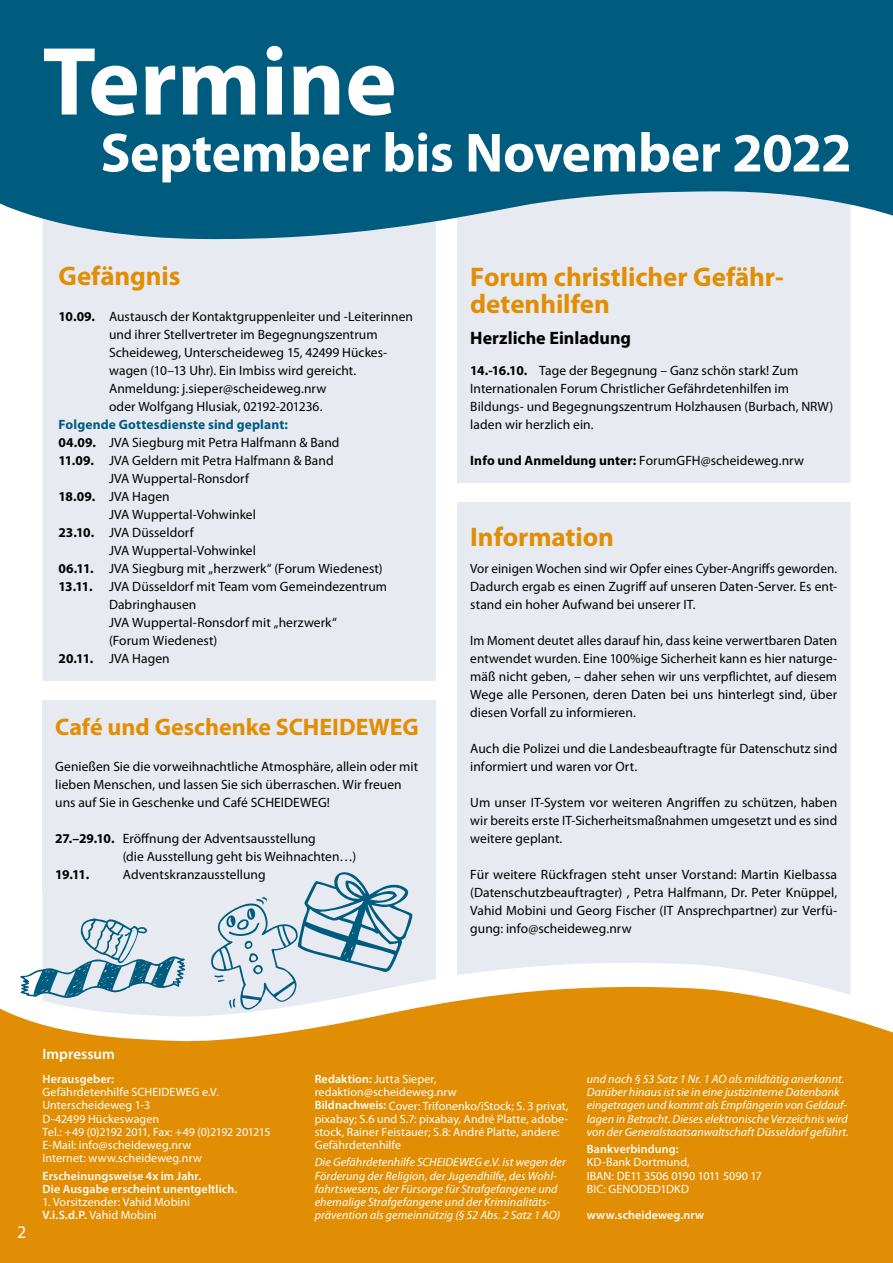
<style>
.page{position:relative;width:893px;height:1263px;background:#fff}
.page>*{position:absolute;margin:0;border:0;box-sizing:border-box;transform-origin:0 0}
.t1{font:700 97.8px "Myriad Pro";color:#fff}
.t2{font:700 55.5px "Myriad Pro";letter-spacing:-.01em;color:#fff}
.t3{font:700 27px/27px "Myriad Pro";letter-spacing:-.005em;color:#e28e04}
.t4{font:700 24px "Myriad Pro";letter-spacing:-.005em;color:#e28e04}
.t5{font:700 18px "Myriad Pro";color:#000}
.t6{font:18px "Myriad Pro";color:#fff}
.t7{font:600 15px "Myriad Pro";color:#fff}
.t8{font:13.5px/18px "Myriad Pro";letter-spacing:.005em;color:#000}
.t9{font:700 13.5px "Myriad Pro";letter-spacing:.01em;color:#005c7e}
.t10{font:700 13.5px "Myriad Pro";color:#000}
.t11{font:12px/13.2px "Myriad Pro";letter-spacing:.005em;color:#fff}
.t12{font:italic 12px/13.2px "Myriad Pro";letter-spacing:.005em;color:#fff}
.t13{font:600 12px/13.2px "Myriad Pro";letter-spacing:.01em;color:#fff}
.s1{font-weight:700}
.s2{font-weight:600}
</style>
<div class="page">
<div style="left:43px;top:241px;width:393px;height:740px;background:#e7ebf1"></div>
<div style="left:457px;top:241px;width:393px;height:740px;background:#e7ebf1"></div>
<svg style="left:0;top:0;width:893px;height:241px;background:#196b8a"></svg>
<svg style="left:0;top:981px;width:893px;height:282px;background:#e49618"></svg>
<div style="left:453px;top:483px;width:410px;height:18px;background:#fff"></div>
<div style="left:43px;top:699px;width:393px;height:193px;background:#e7ebf1"></div>
<div style="left:36px;top:681px;width:410px;height:18px;background:#fff"></div>
<svg style="left:210px;top:872px;width:202px;height:139px"></svg>
<svg style="left:20px;top:918px;width:165px;height:80px;background:#b4ccd8"></svg>
<h1 class="t1" style="left:43px;top:18px;width:356px">Termine</h1>
<h2 class="t2" style="left:100px;top:117px;width:753px">September bis November 2022</h2>
<h3 class="t3" style="left:58px;top:262px;width:124px">Gefängnis</h3>
<p class="t8" style="left:109px;top:307px;width:305px;text-indent:-51px"><span class="s1">10.09.</span> Austausch der Kontaktgruppenleiter und -Leiterinnen und ihrer Stellvertreter im Begegnungszentrum Scheideweg, Unterscheideweg 15, 42499 Hückes&shy;wagen (10–13 Uhr). Ein Imbiss wird gereicht.<br>Anmeldung: j.sieper@scheideweg.nrw<br>oder Wolfgang Hlusiak, 02192-201236.</p>
<p class="t9" style="left:58px;top:416px;width:231px">Folgende Gottesdienste sind geplant:</p>
<p class="t8" style="left:58px;top:433px;width:283px"><span class="s1">04.09.</span> JVA Siegburg mit Petra Halfmann &amp; Band</p>
<p class="t8" style="left:58px;top:451px;width:277px"><span class="s1">11.09.</span> JVA Geldern mit Petra Halfmann &amp; Band</p>
<p class="t8" style="left:109px;top:469px;width:141px">JVA Wuppertal-Ronsdorf</p>
<p class="t8" style="left:58px;top:487px;width:113px"><span class="s1">18.09.</span> JVA Hagen</p>
<p class="t8" style="left:109px;top:505px;width:148px">JVA Wuppertal-Vohwinkel</p>
<p class="t8" style="left:58px;top:523px;width:137px"><span class="s1">23.10.</span> JVA Düsseldorf</p>
<p class="t8" style="left:109px;top:541px;width:148px">JVA Wuppertal-Vohwinkel</p>
<p class="t8" style="left:58px;top:559px;width:326px"><span class="s1">06.11.</span> JVA Siegburg mit „herzwerk“ (Forum Wiedenest)</p>
<p class="t8" style="left:58px;top:577px;width:330px"><span class="s1">13.11.</span> JVA Düsseldorf mit Team vom Gemeindezentrum</p>
<p class="t8" style="left:109px;top:595px;width:89px">Dabringhausen</p>
<p class="t8" style="left:109px;top:613px;width:229px">JVA Wuppertal-Ronsdorf mit „herzwerk“</p>
<p class="t8" style="left:109px;top:631px;width:110px">(Forum Wiedenest)</p>
<p class="t8" style="left:58px;top:649px;width:113px"><span class="s1">20.11.</span> JVA Hagen</p>
<h3 class="t4" style="left:55px;top:711px;width:365px">Café und Geschenke SCHEIDEWEG</h3>
<p class="t8" style="left:55px;top:757px;width:364px">Genießen Sie die vorweihnachtliche Atmosphäre, allein oder mit lieben Menschen, und lassen Sie sich überraschen. Wir freuen uns auf Sie in Geschenke und Café SCHEIDEWEG!</p>
<p class="t8" style="left:123px;top:829px;width:235px;text-indent:-68px"><span class="s1">27.–29.10.</span> Eröffnung der Adventsausstellung<br>(die Ausstellung geht bis Weihnachten…)</p>
<p class="t10" style="left:55px;top:866px;width:35px">19.11.</p>
<p class="t8" style="left:123px;top:865px;width:144px">Adventskranzausstellung</p>
<h3 class="t3" style="left:470px;top:263px;width:313px">Forum christlicher Gefähr&shy;detenhilfen</h3>
<h3 class="t5" style="left:470px;top:326px;width:162px">Herzliche Einladung</h3>
<p class="t8" style="left:470px;top:361px;width:364px"><span class="s1">14.-16.10.</span> Tage der Begegnung – Ganz schön stark! Zum Internationalen Forum Christlicher Gefährdetenhilfen im Bildungs- und Begegnungszentrum Holzhausen (Burbach, NRW) laden wir herzlich ein.</p>
<p class="t8" style="left:470px;top:451px;width:335px"><span class="s1">Info und Anmeldung unter:</span> ForumGFH@scheideweg.nrw</p>
<h3 class="t3" style="left:470px;top:523px;width:145px">Information</h3>
<p class="t8" style="left:470px;top:559px;width:368px;text-align:justify">Vor einigen Wochen sind wir Opfer eines Cyber-Angriffs geworden.<br>Dadurch ergab es einen Zugriff auf unseren Daten-Server. Es ent&shy;stand ein hoher Aufwand bei unserer IT.</p>
<p class="t8" style="left:470px;top:631px;width:368px;text-align:justify">Im Moment deutet alles darauf hin, dass keine verwertbaren Daten entwendet wurden. Eine 100%ige Sicherheit kann es hier naturge&shy;mäß nicht geben, – daher sehen wir uns verpflichtet, auf diesem Wege alle Personen, deren Daten bei uns hinterlegt sind, über diesen Vorfall zu informieren.</p>
<p class="t8" style="left:470px;top:739px;width:368px">Auch die Polizei und die Landesbeauftragte für Datenschutz sind informiert und waren vor Ort.</p>
<p class="t8" style="left:470px;top:793px;width:368px;text-align:justify">Um unser IT-System vor weiteren Angriffen zu schützen, haben wir bereits erste IT-Sicherheitsmaßnahmen umgesetzt und es sind weitere geplant.</p>
<p class="t8" style="left:470px;top:865px;width:368px;text-align:justify">Für weitere Rückfragen steht unser Vorstand: Martin Kielbassa (Datenschutzbeauftragter) , Petra Halfmann, Dr. Peter Knüppel, Vahid Mobini und Georg Fischer (IT Ansprechpartner) zur Verfü&shy;gung: info@scheideweg.nrw</p>
<h3 class="t6" style="left:17px;top:1221px;width:11px">2</h3>
<p class="t7" style="left:43px;top:1044px;width:74px">Impressum</p>
<p class="t13" style="left:43px;top:1072px;width:73px">Herausgeber:</p>
<p class="t11" style="left:43px;top:1085px;width:230px">Gefährdetenhilfe SCHEIDEWEG e.V.<br>Unterscheideweg 1-3<br>D-42499 Hückeswagen<br>Tel.: +49 (0)2192 2011, Fax: +49 (0)2192 201215<br>E-Mail: info@scheideweg.nrw<br>Internet: www.scheideweg.nrw</p>
<p class="t13" style="left:43px;top:1169px;width:196px">Erscheinungsweise 4x im Jahr.<br>Die Ausgabe erscheint unentgeltlich.</p>
<p class="t11" style="left:43px;top:1195px;width:149px">1. Vorsitzender: Vahid Mobini<br><span class="s2">V.i.S.d.P.</span> Vahid Mobini</p>
<p class="t11" style="left:315px;top:1072px;width:255px"><span class="s2">Redaktion:</span> Jutta Sieper, redaktion@scheideweg.nrw<br><span class="s2">Bildnachweis:</span> Cover: Trifonenko/iStock; S. 3 privat, pixabay; S.6 und S.7: pixabay, André Platte, adobe&shy;stock, Rainer Feistauer; S.8: André Platte, andere:<br>Gefährdetenhilfe</p>
<p class="t12" style="left:315px;top:1155px;width:253px">Die Gefährdetenhilfe SCHEIDEWEG e.V. ist wegen der Förderung der Religion, der Jugendhilfe, des Wohl&shy;fahrtswesens, der Fürsorge für Strafgefangene und ehemalige Strafgefangene und der Kriminalitäts&shy;prävention als gemeinnützig (§ 52 Abs. 2 Satz 1 AO)</p>
<p class="t12" style="left:587px;top:1072px;width:263px">und nach § 53 Satz 1 Nr. 1 AO als mildtätig anerkannt.<br>Darüber hinaus ist sie in eine justizinterne Datenbank eingetragen und kommt als Empfängerin von Geldauf&shy;lagen in Betracht. Dieses elektronische Verzeichnis wird von der Generalstaatsanwaltschaft Düsseldorf geführt.</p>
<p class="t13" style="left:587px;top:1142px;width:93px">Bankverbindung:</p>
<p class="t11" style="left:587px;top:1156px;width:177px">KD-Bank Dortmund,<br>IBAN: DE11 3506 0190 1011 5090 17<br>BIC: GENODED1DKD</p>
<p class="t13" style="left:587px;top:1208px;width:119px">www.scheideweg.nrw</p>
</div>
